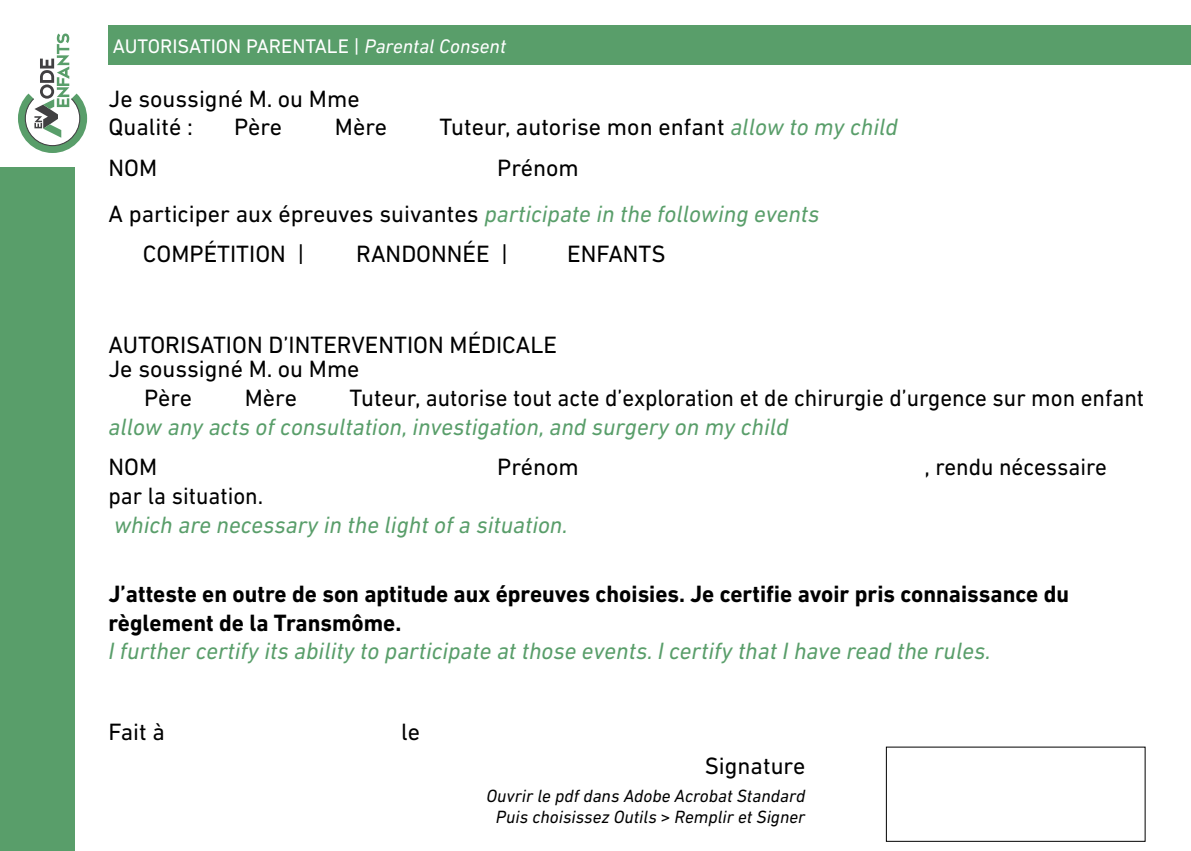
<style>
.page{position:relative;width:1191px;height:851px;background:#fff}
.page>*{position:absolute;margin:0;border:0;box-sizing:border-box;transform-origin:0 0}
.t1{font:24px/28.8px "DIN Next LT Pro";color:#000}
.t2{font:italic 24px "DIN Next LT Pro";color:#599e6a}
.t3{font:700 24px/28.8px "DIN Next LT Pro";color:#000;scale:.96 1}
.t4{font:24px "DIN Next LT Pro";color:#000;scale:.96 1}
.t5{font:20px "DIN Next LT Pro";color:#fff}
.t6{font:italic 18px/21.6px "DIN Next LT Pro";color:#000;text-align:center}
.s1{font-style:italic}
.s2{font-style:italic;color:#599e6a}
</style>
<div class="page">
<div style="left:0;top:168px;width:74px;height:682px;background:#599e6a"></div>
<div style="left:109px;top:26px;width:1082px;height:39px;background:#599e6a"></div>
<svg style="left:18px;top:34px;width:69px;height:119px"></svg>
<p class="t5" style="left:113px;top:35px;width:395px">AUTORISATION PARENTALE | <span class="s1">Parental Consent</span></p>
<p class="t1" style="left:109px;top:84px;width:252px">Je soussigné M. ou Mme<br>Qualité :</p>
<p class="t1" style="left:234px;top:113px;width:50px">Père</p>
<p class="t1" style="left:335px;top:113px;width:54px">Mère</p>
<p class="t1" style="left:439px;top:113px;width:460px">Tuteur, autorise mon enfant <span class="s2">allow to my child</span></p>
<p class="t1" style="left:109px;top:144px;width:712px;line-height:45.8px;text-indent:389px">Prénom<br>A participer aux épreuves suivantes <span class="s2">participate in the following events</span></p>
<p class="t1" style="left:143px;top:239px;width:163px">COMPÉTITION |</p>
<p class="t1" style="left:356px;top:239px;width:153px">RANDONNÉE |</p>
<p class="t1" style="left:567px;top:239px;width:100px">ENFANTS</p>
<p class="t1" style="left:109px;top:153px;width:50px">NOM</p>
<p class="t1" style="left:108px;top:333px;width:450px;line-height:24px">AUTORISATION D’INTERVENTION MÉDICALE<br>Je soussigné M. ou Mme</p>
<p class="t1" style="left:144px;top:383px;width:50px">Père</p>
<p class="t1" style="left:245px;top:383px;width:54px">Mère</p>
<p class="t1" style="left:349px;top:383px;width:796px">Tuteur, autorise tout acte d’exploration et de chirurgie d’urgence sur mon enfant</p>
<p class="t2" style="left:109px;top:413px;width:681px">allow any acts of consultation, investigation, and surgery on my child</p>
<p class="t1" style="left:109px;top:452px;width:50px">NOM</p>
<p class="t1" style="left:497px;top:452px;width:83px">Prénom</p>
<p class="t1" style="left:924px;top:452px;width:184px">, rendu nécessaire</p>
<p class="t4" style="left:108px;top:482px;width:163px">par la situation.</p>
<p class="t2" style="left:114px;top:510px;width:455px">which are necessary in the light of a situation.</p>
<p class="t3" style="left:109px;top:579px;width:1002px">J’atteste en outre de son aptitude aux épreuves choisies. Je certifie avoir pris connaissance du règlement de la Transmôme.</p>
<p class="t2" style="left:109px;top:637px;width:883px">I further certify its ability to participate at those events. I certify that I have read the rules.</p>
<p class="t1" style="left:109px;top:716px;width:58px">Fait à</p>
<p class="t1" style="left:401px;top:716px;width:20px">le</p>
<p class="t1" style="left:704px;top:751px;width:102px">Signature</p>
<p class="t6" style="left:486px;top:784px;width:320px">Ouvrir le pdf dans Adobe Acrobat Standard<br>Puis choisissez Outils &gt; Remplir et Signer</p>
</div>
